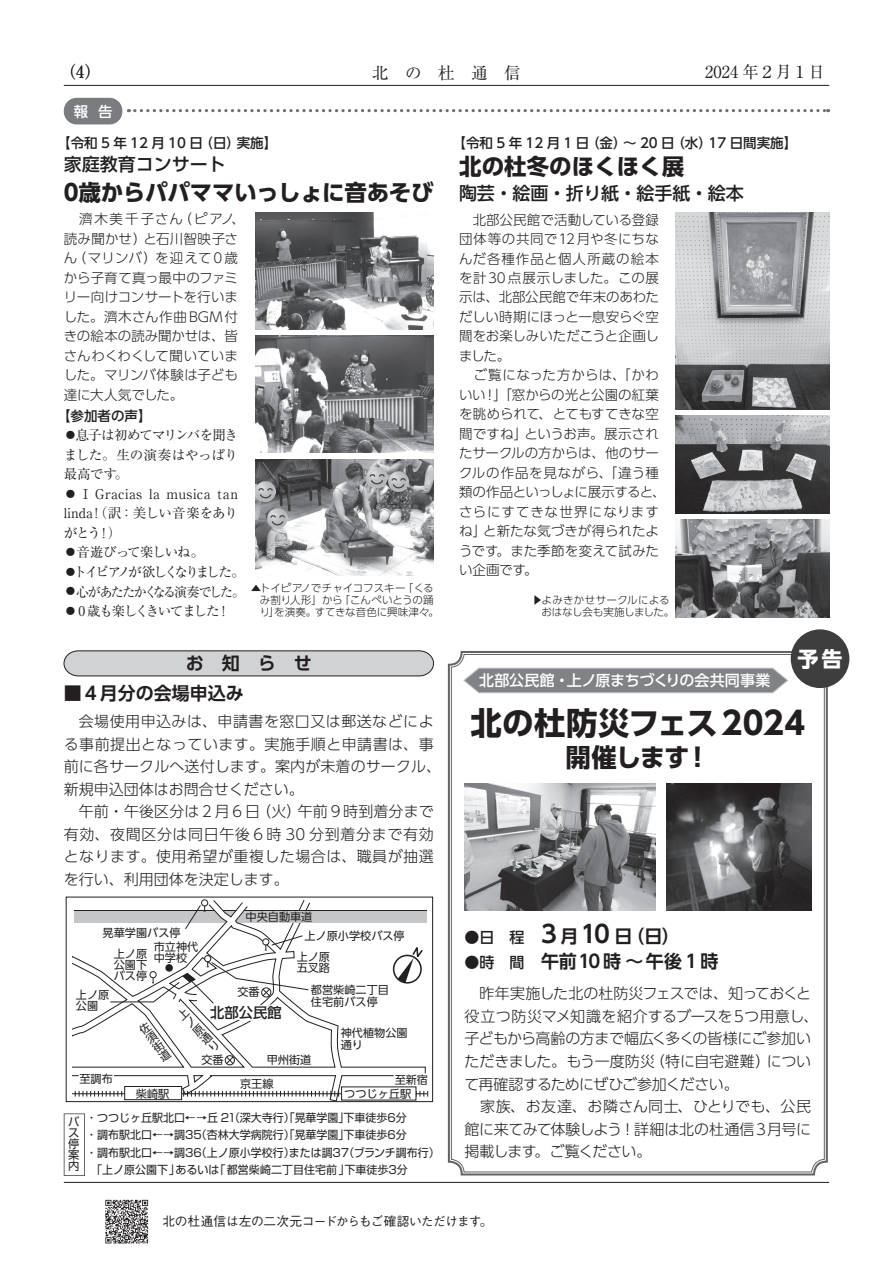
<style>
.page{position:relative;width:893px;height:1263px;background:#fff}
.page>*{position:absolute;margin:0;border:0;box-sizing:border-box;transform-origin:0 0}
.t1{font:700 31.5px "UD Shin Go Pr 6 N";letter-spacing:.015em;color:#231f20}
.t2{font:700 25.5px "UD Shin Go Pr 6 N";letter-spacing:-.04em;color:#231f20}
.t3{font:700 22.5px "UD Shin Go Pro";letter-spacing:-.005em;color:#231f20}
.t4{font:700 21px "UD Shin Go Pr 6 N";color:#fff}
.t5{font:700 18px "UD Shin Go Pro De";color:#231f20}
.t6{font:500 18px "UD Shin Go Pro";color:#231f20}
.t7{font:700 18px "UD Shin Go Pro De";letter-spacing:.09em;color:#231f20}
.t8{font:16.5px "Ryumin Pr 6";color:#231f20}
.t9{font:300 15px/22.5px "UD Shin Go Pro";letter-spacing:-.02em;color:#231f20}
.t10{font:300 15px/22.5px "UD Shin Go Pro";letter-spacing:.03em;color:#231f20}
.t11{font:300 15px/22.5px "UD Shin Go Pro";letter-spacing:.005em;color:#231f20;text-align:justify}
.t12{font:500 15px "UD Shin Go Pro";letter-spacing:-.005em;color:#fff}
.t13{font:500 14.4px "UD Shin Go Pro";color:#fff}
.t14{font:500 14.25px "UD Shin Go Pro";color:#231f20}
.t15{font:300 13.5px/19.5px "UD Shin Go Pr 6";letter-spacing:.005em;color:#231f20}
.t16{font:13.5px/19.5px "Ryumin Pr 6";letter-spacing:-.065em;color:#231f20}
.t17{font:500 13.5px "UD Shin Go Pro";color:#231f20}
.t18{font:500 13.5px "UD Shin Go Pr 6 N";color:#231f20}
.t19{font:500 12.75px "Gothic BBB Pr 6";letter-spacing:-.03em;color:#231f20}
.t20{font:11.25px/11.1px "Shin Go Pro";color:#231f20;text-align:justify}
.t21{font:11.1px/10.9px "UD Shin Go Pro";color:#231f20}
.t22{font:300 10.5px/12px "UD Shin Go Pro";color:#231f20}
.s1{font-family:"Ryumin Pr 5"}
.s2{font-family:"UD Shin Go Pro";font-weight:500;font-size:15px}
.s3{font-size:24px}
</style>
<div class="page">
<svg style="left:64px;top:650px;width:370px;height:26px;background:#c7c7c9"></svg>
<svg style="left:447px;top:650px;width:381px;height:526px"></svg>
<svg style="left:135px;top:109px;width:694px;height:3px"></svg>
<div style="left:64px;top:98px;width:58px;height:26px;background:#7a7c7f;border-radius:13px"></div>
<img style="left:465px;top:783px;width:191px;height:128px">
<img style="left:666px;top:783px;width:145px;height:128px">
<img style="left:676px;top:520px;width:153px;height:98px">
<img style="left:676px;top:213px;width:153px;height:196px">
<img style="left:676px;top:416px;width:153px;height:98px">
<img style="left:255px;top:459px;width:179px;height:117px">
<img style="left:255px;top:336px;width:179px;height:116px">
<img style="left:255px;top:213px;width:179px;height:116px">
<svg style="left:462px;top:667px;width:327px;height:27px;background:#919396"></svg>
<div style="left:791px;top:629px;width:58px;height:59px;background:#3e3e3f;border-radius:50%"></div>
<img style="left:255px;top:481px;width:20px;height:20px">
<img style="left:267px;top:508px;width:21px;height:20px">
<img style="left:388px;top:471px;width:20px;height:20px">
<img style="left:367px;top:468px;width:20px;height:20px">
<img style="left:105px;top:1199px;width:43px;height:45px">
<hr style="left:64px;top:85px;width:765px;height:1px;background:#231f20">
<hr style="left:64px;top:1182px;width:765px;height:1px;background:#231f20">
<svg style="left:64px;top:1113px;width:21px;height:63px"></svg>
<svg style="left:72px;top:899px;width:354px;height:201px"></svg>
<hr style="left:72px;top:1093px;width:355px;height:1px;background:#231f20">
<div style="left:125px;top:1086px;width:57px;height:14px;background:#fff"></div>
<div style="left:124px;top:1086px;width:58px;height:14px;border:1px solid #231f20"></div>
<div style="left:342px;top:1087px;width:74px;height:13px;background:#fff"></div>
<div style="left:201px;top:899px;width:7px;height:7px;border:1px solid #231f20;border-radius:50%"></div>
<div style="left:262px;top:938px;width:7px;height:7px;border:1px solid #231f20;border-radius:50%"></div>
<div style="left:205px;top:955px;width:6px;height:7px;background:#fff;border-radius:50%"></div>
<div style="left:204px;top:955px;width:7px;height:7px;border:1px solid #231f20;border-radius:50%"></div>
<div style="left:225px;top:1055px;width:10px;height:10px;border:1px solid #231f20;border-radius:50%"></div>
<svg style="left:75px;top:1070px;width:354px;height:26px"></svg>
<svg style="left:184px;top:900px;width:24px;height:30px"></svg>
<svg style="left:263px;top:935px;width:40px;height:16px"></svg>
<div style="left:393px;top:955px;width:29px;height:28px;border:2px solid #231f20;border-radius:50%"></div>
<svg style="left:397px;top:943px;width:27px;height:40px"></svg>
<svg style="left:268px;top:910px;width:159px;height:13px"></svg>
<div style="left:268px;top:911px;width:159px;height:11px;background:#c5c6c8"></div>
<div style="left:66px;top:897px;width:367px;height:205px;border:1px solid #231f20"></div>
<svg style="left:110px;top:961px;width:199px;height:103px"></svg>
<p class="t8" style="left:60px;top:59px;width:43px">（4）</p>
<p class="t8" style="left:372px;top:60px;width:150px">北の杜通信</p>
<p class="t8" style="left:705px;top:59px;width:121px">2024 年<span class="s1">２</span>月１日</p>
<p class="t13" style="left:74px;top:99px;width:40px">報 告</p>
<p class="t17" style="left:57px;top:132px;width:222px">【令和 5 年 12 月 10 日（日）実施】</p>
<h3 class="t6" style="left:64px;top:150px;width:163px">家庭教育コンサート</h3>
<h3 class="t3" style="left:64px;top:174px;width:371px">0歳からパパママいっしょに音あそび</h3>
<p class="t15" style="left:64px;top:209px;width:183px">　濟木美千子さん（ピアノ、読み聞かせ）と石川智映子さん（マリンバ）を迎えて0歳から子育て真っ最中のファミリー向けコンサートを行いました。濟木さん作曲BGM付きの絵本の読み聞かせは、皆さんわくわくして聞いていました。マリンバ体験は子ども達に大人気でした。</p>
<p class="t18" style="left:57px;top:405px;width:96px">【参加者の声】</p>
<p class="t16" style="left:64px;top:425px;width:183px">⃝息子は初めてマリンバを聞きました。生の演奏はやっぱり最高です。<br>⃝ I Gracias la musica tan linda!（訳：美しい音楽をありがとう！）<br>⃝音遊びって楽しいね。<br>⃝トイピアノが欲しくなりました。⃝心があたたかくなる演奏でした。⃝ 0歳も楽しくきいてました！</p>
<p class="t22" style="left:262px;top:583px;width:12px;rotate:90deg">◀</p>
<p class="t22" style="left:260px;top:582px;width:181px">トイピアノでチャイコフスキー「くるみ割り人形」から「こんぺいとうの踊り」を演奏。すてきな音色に興味津々。</p>
<h3 class="t5" style="left:186px;top:649px;width:127px">お　知　ら　せ</h3>
<h3 class="t5" style="left:64px;top:679px;width:181px">■４月分の会場申込み</h3>
<p class="t10" style="left:64px;top:710px;width:379px;text-indent:15px">会場使用申込みは、申請書を窓口又は郵送などによる事前提出となっています。実施手順と申請書は、事前に各サークルへ送付します。案内が未着のサークル、新規申込団体はお問合せください。</p>
<p class="t11" style="left:64px;top:800px;width:372px;text-indent:15px">午前・午後区分は２月６日（火）午前９時到着分まで有効、夜間区分は同日午後６時 30 分到着分まで有効となります。使用希望が重複した場合は、職員が抽選を行い、利用団体を決定します。</p>
<p class="t21" style="left:154px;top:925px;width:46px;line-height:14.4px;text-indent:-51px">晃華学園バス停<br>市立神代</p>
<p class="t21" style="left:114px;top:951px;width:75px;line-height:9px">上ノ原中学校公園下</p>
<p class="t21" style="left:114px;top:970px;width:35px">バス停</p>
<p class="t21" style="left:76px;top:989px;width:35px">上ノ原公園</p>
<p class="t21" style="left:246px;top:910px;width:68px">中央自動車道</p>
<p class="t21" style="left:304px;top:930px;width:102px">上ノ原小学校バス停</p>
<p class="t21" style="left:237px;top:986px;width:24px">交番</p>
<p class="t14" style="left:210px;top:1001px;width:73px">北部公民館</p>
<p class="t21" style="left:297px;top:950px;width:35px">上ノ原五叉路</p>
<p class="t21" style="left:311px;top:983px;width:80px;line-height:11.9px">都営柴崎二丁目住宅前バス停</p>
<p class="t21" style="left:341px;top:1027px;width:68px;line-height:11.9px">神代植物公園通り</p>
<p class="t21" style="left:201px;top:1054px;width:24px">交番</p>
<p class="t21" style="left:267px;top:1053px;width:46px">甲州街道</p>
<p class="t21" style="left:79px;top:1073px;width:35px">至調布</p>
<p class="t21" style="left:240px;top:1077px;width:35px">京王線</p>
<p class="t21" style="left:136px;top:1088px;width:35px">柴崎駅</p>
<p class="t21" style="left:344px;top:1088px;width:68px">つつじヶ丘駅</p>
<p class="t21" style="left:395px;top:1073px;width:35px">至新宿</p>
<p class="t20" style="left:68px;top:1115px;width:13px">バス停案内</p>
<p class="t20" style="left:86px;top:1110px;width:322px">・つつじヶ丘駅北口←→丘 21（深大寺行）「晃華学園」下車徒歩6分</p>
<p class="t20" style="left:86px;top:1128px;width:322px">・調布駅北口←→調35（杏林大学病院行）「晃華学園」下車徒歩6分</p>
<p class="t20" style="left:86px;top:1145px;width:355px">・調布駅北口←→調36（上ノ原小学校行）または調37（ブランチ調布行）</p>
<p class="t20" style="left:91px;top:1163px;width:318px">「上ノ原公園下」あるいは「都営柴崎二丁目住宅前」下車徒歩3分</p>
<p class="t17" style="left:452px;top:132px;width:346px">【令和 5 年 12 月 1 日（金）～ 20 日（水）17 日間実施】</p>
<h3 class="t3" style="left:459px;top:148px;width:226px">北の杜冬のほくほく展</h3>
<h3 class="t6" style="left:459px;top:178px;width:286px">陶芸・絵画・折り紙・絵手紙・絵本</h3>
<p class="t15" style="left:459px;top:209px;width:208px">　北部公民館で活動している登録団体等の共同で12月や冬にちなんだ各種作品と個人所蔵の絵本を計30点展示しました。この展示は、北部公民館で年末のあわただしい時期にほっと一息安らぐ空間をお楽しみいただこうと企画しました。<br>　ご覧になった方からは、「かわいい！」「窓からの光と公園の紅葉を眺められて、とてもすてきな空間ですね」というお声。展示されたサークルの方からは、他のサークルの作品を見ながら、「違う種類の作品といっしょに展示すると、さらにすてきな世界になりますね」と新たな気づきが得られたようです。また季節を変えて試みたい企画です。</p>
<p class="t22" style="left:541px;top:594px;width:134px;text-indent:-9px">▶よみきかせサークルによるおはなし会も実施しました。</p>
<p class="t12" style="left:479px;top:668px;width:292px">北部公民館・上ノ原まちづくりの会共同事業</p>
<h3 class="t4" style="left:797px;top:641px;width:47px">予告</h3>
<h1 class="t1" style="left:470px;top:697px;width:336px">北の杜防災フェス2024</h1>
<h2 class="t2" style="left:565px;top:736px;width:147px">開催します！</h2>
<h3 class="t5" style="left:465px;top:922px;width:217px"><span class="s2">●日　程</span> <span class="s3">3</span> 月<span class="s3">10</span> 日（日）</h3>
<h3 class="t7" style="left:465px;top:947px;width:256px"><span class="s2">●時　間</span> 午前10時～午後1時</h3>
<p class="t9" style="left:465px;top:982px;width:356px">　昨年実施した北の杜防災フェスでは、知っておくと役立つ防災マメ知識を紹介するブースを５つ用意し、子どもから高齢の方まで幅広く多くの皆様にご参加いただきました。もう一度防災（特に自宅避難）について再確認するためにぜひご参加ください。<br>　家族、お友達、お隣さん同士、ひとりでも、公民館に来てみて体験しよう！詳細は北の杜通信3月号に掲載します。ご覧ください。</p>
<p class="t19" style="left:162px;top:1210px;width:332px">北の杜通信は左の二次元コードからもご確認いただけます。</p>
</div>
